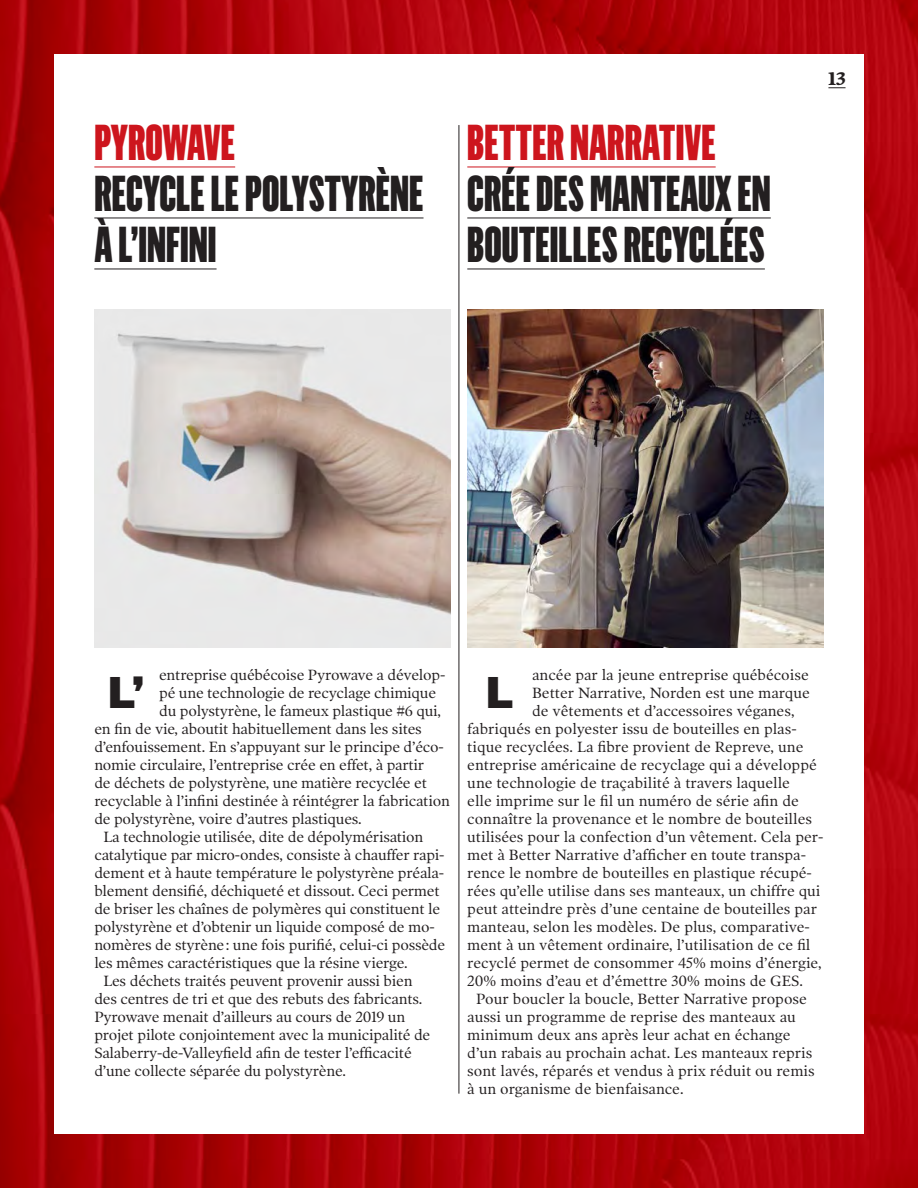
<style>
.page{position:relative;width:918px;height:1188px;background:#fff}
.page>*{position:absolute;margin:0;border:0;box-sizing:border-box;transform-origin:0 0}
.Titre{font:900 49.5px/51px "Flama Ultracondensed";color:#231f20}
.t1{font:900 43.5px "Flama";color:#231f20}
.t2{font:700 18px "Poynter OS Text One L";color:#231f20}
.Texte_-_indent{font:15px/18px "Poynter OS Text One L";letter-spacing:-.015em;color:#231f20}
.s1{color:#cd151d}
</style>
<div class="page">
<img style="left:0;top:0;width:918px;height:1188px">
<div style="left:54px;top:54px;width:810px;height:1080px;background:#fff"></div>
<hr style="left:94px;top:166px;width:141px;height:1px;background:#cd151d">
<hr style="left:94px;top:217px;width:330px;height:1px;background:#231f20">
<hr style="left:94px;top:268px;width:123px;height:1px;background:#231f20">
<hr style="left:467px;top:166px;width:249px;height:1px;background:#cd151d">
<hr style="left:467px;top:217px;width:304px;height:1px;background:#231f20">
<hr style="left:467px;top:268px;width:298px;height:1px;background:#231f20">
<hr style="left:459px;top:125px;width:1px;height:969px;background:#231f20">
<img style="left:94px;top:310px;width:357px;height:338px">
<img style="left:467px;top:310px;width:356px;height:338px">
<svg style="left:828px;top:88px;width:18px;height:1px"></svg>
<p class="Titre" style="left:94px;top:117px;width:331px"><span class="s1">PYROWAVE<br></span>RECYCLE LE POLYSTYRÈNE<br>À L’INFINI</p>
<p class="Titre" style="left:467px;top:117px;width:305px"><span class="s1">BETTER NARRATIVE<br></span>CRÉE DES MANTEAUX EN<br>BOUTEILLES RECYCLÉES</p>
<p class="t2" style="left:828px;top:67px;width:19px">13</p>
<p class="Texte_-_indent" style="left:159px;top:665px;width:288px">entreprise québécoise Pyrowave a dévelop-</p>
<p class="Texte_-_indent" style="left:159px;top:683px;width:279px">pé une technologie de recyclage chimique</p>
<p class="Texte_-_indent" style="left:159px;top:701px;width:283px">du polystyrène, le fameux plastique #6 qui,</p>
<p class="Texte_-_indent" style="left:94px;top:719px;width:329px">en fin de vie, aboutit habituellement dans les sites</p>
<p class="Texte_-_indent" style="left:94px;top:737px;width:351px">d’enfouissement. En s’appuyant sur le principe d’éco-</p>
<p class="Texte_-_indent" style="left:94px;top:755px;width:331px">nomie circulaire, l’entreprise crée en effet, à partir</p>
<p class="Texte_-_indent" style="left:94px;top:773px;width:334px">de déchets de polystyrène, une matière recyclée et</p>
<p class="Texte_-_indent" style="left:94px;top:791px;width:357px">recyclable à l’infini destinée à réintégrer la fabrication</p>
<p class="Texte_-_indent" style="left:94px;top:809px;width:269px">de polystyrène, voire d’autres plastiques.</p>
<p class="Texte_-_indent" style="left:94px;top:827px;width:352px;text-indent:9px">La technologie utilisée, dite de dépolymérisation catalytique par micro-ondes, consiste à chauffer rapi&shy;dement et à haute température le polystyrène préala&shy;blement densifié, déchiqueté et dissout. Ceci permet de briser les chaînes de polymères qui constituent le polystyrène et d’obtenir un liquide composé de mo&shy;nomères de styrène: une fois purifié, celui-ci possède les mêmes caractéristiques que la résine vierge.</p>
<p class="Texte_-_indent" style="left:94px;top:971px;width:338px;text-indent:9px">Les déchets traités peuvent provenir aussi bien des centres de tri et que des rebuts des fabricants.<br>Pyrowave menait d’ailleurs au cours de 2019 un projet pilote conjointement avec la municipalité de Salaberry-de-Valleyfield afin de tester l’efficacité d’une collecte séparée du polystyrène.</p>
<p class="Texte_-_indent" style="left:532px;top:665px;width:278px">ancée par la jeune entreprise québécoise</p>
<p class="Texte_-_indent" style="left:532px;top:683px;width:279px">Better Narrative, Norden est une marque</p>
<p class="Texte_-_indent" style="left:532px;top:701px;width:264px">de vêtements et d’accessoires véganes,</p>
<p class="Texte_-_indent" style="left:467px;top:719px;width:331px">fabriqués en polyester issu de bouteilles en plas-</p>
<p class="Texte_-_indent" style="left:467px;top:737px;width:338px">tique recyclées. La fibre provient de Repreve, une</p>
<p class="Texte_-_indent" style="left:467px;top:755px;width:351px">entreprise américaine de recyclage qui a développé</p>
<p class="Texte_-_indent" style="left:467px;top:773px;width:324px">une technologie de traçabilité à travers laquelle</p>
<p class="Texte_-_indent" style="left:467px;top:791px;width:333px">elle imprime sur le fil un numéro de série afin de</p>
<p class="Texte_-_indent" style="left:467px;top:809px;width:346px">connaître la provenance et le nombre de bouteilles</p>
<p class="Texte_-_indent" style="left:467px;top:827px;width:358px">utilisées pour la confection d’un vêtement. Cela per-</p>
<p class="Texte_-_indent" style="left:467px;top:845px;width:340px">met à Better Narrative d’afficher en toute transpa-</p>
<p class="Texte_-_indent" style="left:467px;top:863px;width:346px">rence le nombre de bouteilles en plastique récupé-</p>
<p class="Texte_-_indent" style="left:467px;top:881px;width:355px">rées qu’elle utilise dans ses manteaux, un chiffre qui</p>
<p class="Texte_-_indent" style="left:467px;top:899px;width:351px">peut atteindre près d’une centaine de bouteilles par</p>
<p class="Texte_-_indent" style="left:467px;top:917px;width:344px">manteau, selon les modèles. De plus, comparative-</p>
<p class="Texte_-_indent" style="left:467px;top:935px;width:345px">ment à un vêtement ordinaire, l’utilisation de ce fil</p>
<p class="Texte_-_indent" style="left:467px;top:953px;width:356px">recyclé permet de consommer 45% moins d’énergie,</p>
<p class="Texte_-_indent" style="left:467px;top:971px;width:337px">20% moins d’eau et d’émettre 30% moins de GES.</p>
<p class="Texte_-_indent" style="left:467px;top:989px;width:349px;text-indent:9px">Pour boucler la boucle, Better Narrative propose aussi un programme de reprise des manteaux au minimum deux ans après leur achat en échange d’un rabais au prochain achat. Les manteaux repris sont lavés, réparés et vendus à prix réduit ou remis à un organisme de bienfaisance.</p>
<p class="t1" style="left:108px;top:664px;width:38px">L’</p>
<p class="t1" style="left:486px;top:664px;width:29px">L</p>
</div>
